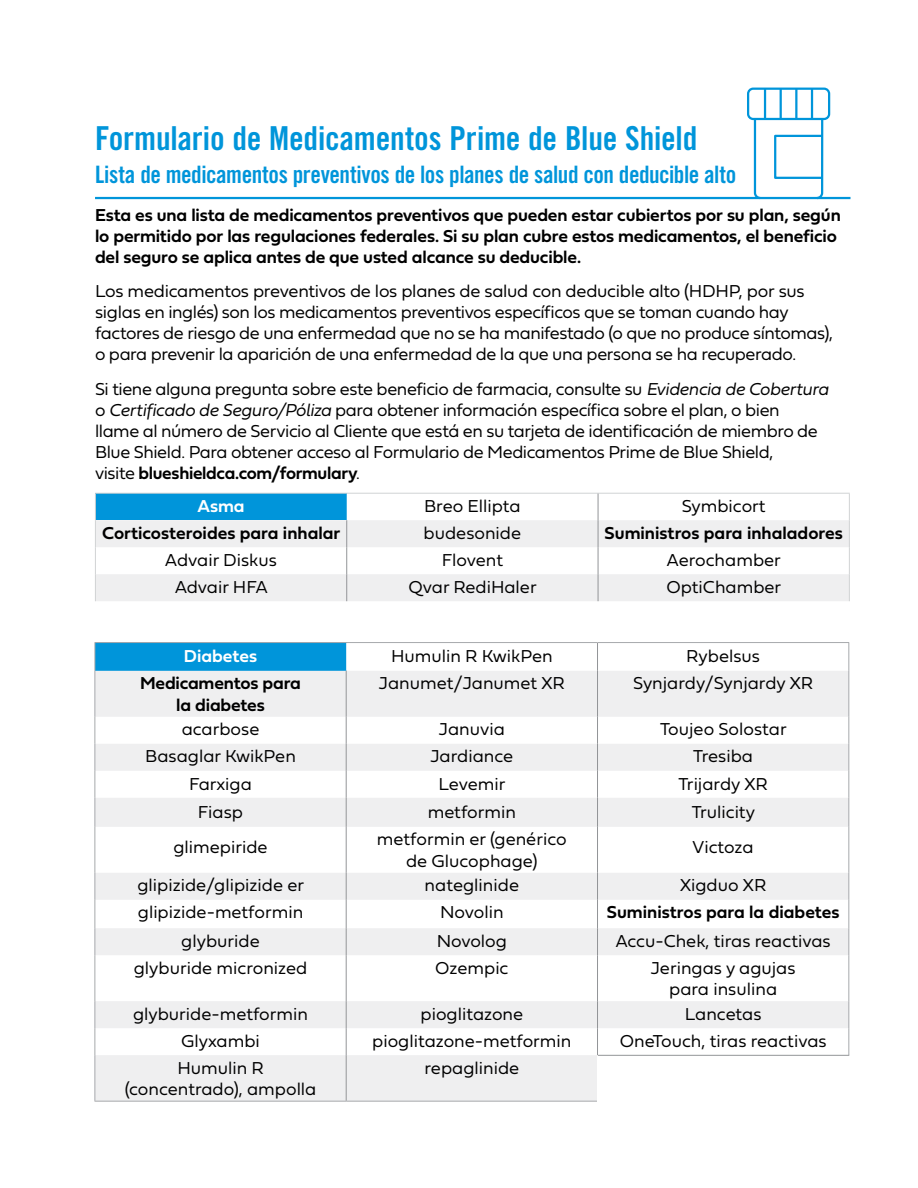
<style>
.page{position:relative;width:918px;height:1188px;background:#fff}
.page>*{position:absolute;margin:0;border:0;box-sizing:border-box;transform-origin:0 0}
.t1{font:33px "Trade Gothic LT Pro Bd Cn 20";letter-spacing:-.01em;color:#0095da}
.t2{font:24px "Trade Gothic LT Pro Bd Cn 20";letter-spacing:-.02em;color:#0095da}
.t3{font:18px/21px "Fieldwork Geo Light";letter-spacing:-.01em;color:#000;text-align:center}
.t4{font:18px/21px "Fieldwork Geo Demibold";letter-spacing:-.01em;color:#000}
.t5{font:18px "Fieldwork Geo Demibold";color:#fff}
.s1{font-family:"Fieldwork";font-weight:300;font-style:italic}
.s2{font-family:"Fieldwork Geo Light"}
</style>
<div class="page">
<hr style="left:95px;top:197px;width:756px;height:2px;background:#0095da">
<svg style="left:753px;top:120px;width:9px;height:80px"></svg>
<svg style="left:815px;top:120px;width:9px;height:80px"></svg>
<div style="left:774px;top:135px;width:49px;height:44px;border:2px solid #0095da"></div>
<div style="left:747px;top:88px;width:83px;height:32px;border:2px solid #0095da;border-radius:5px"></div>
<hr style="left:764px;top:89px;width:2px;height:30px;background:#0095da">
<hr style="left:780px;top:89px;width:2px;height:30px;background:#0095da">
<hr style="left:795px;top:89px;width:2px;height:30px;background:#0095da">
<hr style="left:811px;top:89px;width:2px;height:30px;background:#0095da">
<svg style="left:96px;top:494px;width:502px;height:26px"></svg>
<svg style="left:96px;top:520px;width:753px;height:81px;fill:#efeff0"></svg>
<hr style="left:95px;top:493px;width:252px;height:1px;background:#d1d3d4">
<hr style="left:347px;top:493px;width:251px;height:1px;background:#d1d3d4">
<hr style="left:598px;top:493px;width:252px;height:1px;background:#d1d3d4">
<svg style="left:95px;top:494px;width:1px;height:107px"></svg>
<svg style="left:346px;top:520px;width:1px;height:81px"></svg>
<svg style="left:598px;top:494px;width:1px;height:107px"></svg>
<svg style="left:849px;top:494px;width:1px;height:107px"></svg>
<svg style="left:95px;top:643px;width:252px;height:28px;background:#0396da"></svg>
<svg style="left:95px;top:671px;width:753px;height:430px;fill:#efeff0"></svg>
<svg style="left:94px;top:643px;width:1px;height:28px"></svg>
<hr style="left:94px;top:642px;width:252px;height:1px;background:#a7a9ac">
<hr style="left:346px;top:642px;width:252px;height:1px;background:#a7a9ac">
<hr style="left:598px;top:642px;width:251px;height:1px;background:#a7a9ac">
<svg style="left:597px;top:643px;width:1px;height:28px"></svg>
<svg style="left:848px;top:643px;width:1px;height:28px"></svg>
<hr style="left:94px;top:671px;width:1px;height:46px;background:#a7a9ac">
<hr style="left:346px;top:671px;width:1px;height:46px;background:#939598">
<hr style="left:597px;top:671px;width:1px;height:46px;background:#939598">
<hr style="left:848px;top:671px;width:1px;height:46px;background:#a7a9ac">
<svg style="left:94px;top:717px;width:1px;height:110px"></svg>
<svg style="left:346px;top:717px;width:1px;height:110px"></svg>
<svg style="left:597px;top:717px;width:1px;height:110px"></svg>
<svg style="left:848px;top:717px;width:1px;height:110px"></svg>
<hr style="left:94px;top:827px;width:1px;height:46px;background:#a7a9ac">
<hr style="left:346px;top:827px;width:1px;height:46px;background:#939598">
<hr style="left:597px;top:827px;width:1px;height:46px;background:#939598">
<hr style="left:848px;top:827px;width:1px;height:46px;background:#a7a9ac">
<svg style="left:94px;top:873px;width:1px;height:82px"></svg>
<svg style="left:346px;top:873px;width:1px;height:82px"></svg>
<svg style="left:597px;top:873px;width:1px;height:82px"></svg>
<svg style="left:848px;top:873px;width:1px;height:82px"></svg>
<hr style="left:94px;top:955px;width:1px;height:46px;background:#a7a9ac">
<hr style="left:346px;top:955px;width:1px;height:46px;background:#939598">
<hr style="left:597px;top:955px;width:1px;height:46px;background:#939598">
<hr style="left:848px;top:955px;width:1px;height:46px;background:#a7a9ac">
<svg style="left:94px;top:1001px;width:1px;height:54px"></svg>
<svg style="left:346px;top:1001px;width:1px;height:54px"></svg>
<svg style="left:597px;top:1001px;width:1px;height:54px"></svg>
<svg style="left:848px;top:1001px;width:1px;height:54px"></svg>
<hr style="left:94px;top:1055px;width:1px;height:46px;background:#a7a9ac">
<hr style="left:346px;top:1055px;width:1px;height:46px;background:#939598">
<hr style="left:597px;top:1055px;width:1px;height:46px;background:#939598">
<hr style="left:94px;top:1101px;width:252px;height:1px;background:#a7a9ac">
<hr style="left:346px;top:1101px;width:252px;height:1px;background:#a7a9ac">
<div style="left:598px;top:1056px;width:254px;height:57px;background:#fff"></div>
<hr style="left:598px;top:1055px;width:251px;height:1px;background:#939598">
<h1 class="t1" style="left:95px;top:118px;width:604px">Formulario de Medicamentos Prime de Blue Shield</h1>
<h2 class="t2" style="left:95px;top:160px;width:643px">Lista de medicamentos preventivos de los planes de salud con deducible alto</h2>
<p class="t4" style="left:95px;top:204px;width:747px">Esta es una lista de medicamentos preventivos que pueden estar cubiertos por su plan, según lo permitido por las regulaciones federales. Si su plan cubre estos medicamentos, el beneficio del seguro se aplica antes de que usted alcance su deducible.</p>
<p class="t3" style="left:95px;top:280px;width:740px;text-align:left">Los medicamentos preventivos de los planes de salud con deducible alto (HDHP, por sus siglas en inglés) son los medicamentos preventivos específicos que se toman cuando hay factores de riesgo de una enfermedad que no se ha manifestado (o que no produce síntomas), o para prevenir la aparición de una enfermedad de la que una persona se ha recuperado.</p>
<p class="t3" style="left:95px;top:378px;width:735px;text-align:left">Si tiene alguna pregunta sobre este beneficio de farmacia, consulte su <span class="s1">Evidencia de Cobertura </span>o <span class="s1">Certificado de Seguro/Póliza</span> para obtener información específica sobre el plan, o bien<br>llame al número de Servicio al Cliente que está en su tarjeta de identificación de miembro de Blue Shield. Para obtener acceso al Formulario de Medicamentos Prime de Blue Shield,</p>
<p class="t4" style="left:95px;top:462px;width:266px"><span class="s2">visite</span> blueshieldca.com/formulary<span class="s2">.</span></p>
<p class="t5" style="left:197px;top:491px;width:49px">Asma</p>
<p class="t3" style="left:424px;top:494px;width:98px">Breo Ellipta</p>
<p class="t3" style="left:682px;top:494px;width:85px">Symbicort</p>
<p class="t4" style="left:102px;top:521px;width:240px">Corticosteroides para inhalar</p>
<p class="t3" style="left:424px;top:521px;width:99px">budesonide</p>
<p class="t4" style="left:605px;top:521px;width:240px">Suministros para inhaladores</p>
<p class="t3" style="left:165px;top:548px;width:113px">Advair Diskus</p>
<p class="t3" style="left:442px;top:548px;width:63px">Flovent</p>
<p class="t3" style="left:667px;top:548px;width:116px">Aerochamber</p>
<p class="t3" style="left:175px;top:575px;width:94px">Advair HFA</p>
<p class="t3" style="left:409px;top:575px;width:130px">Qvar RediHaler</p>
<p class="t3" style="left:667px;top:575px;width:116px">OptiChamber</p>
<p class="t5" style="left:184px;top:642px;width:75px">Diabetes</p>
<p class="t3" style="left:391px;top:644px;width:163px">Humulin R KwikPen</p>
<p class="t3" style="left:686px;top:644px;width:75px">Rybelsus</p>
<p class="t4" style="left:140px;top:672px;width:162px;line-height:21.6px;text-align:center">Medicamentos para la diabetes</p>
<p class="t3" style="left:379px;top:672px;width:187px">Janumet/Janumet XR</p>
<p class="t3" style="left:633px;top:672px;width:181px">Synjardy/Synjardy XR</p>
<p class="t3" style="left:182px;top:718px;width:79px">acarbose</p>
<p class="t3" style="left:439px;top:718px;width:68px">Januvia</p>
<p class="t3" style="left:660px;top:718px;width:128px">Toujeo Solostar</p>
<p class="t3" style="left:145px;top:745px;width:152px">Basaglar KwikPen</p>
<p class="t3" style="left:430px;top:745px;width:84px">Jardiance</p>
<p class="t3" style="left:693px;top:745px;width:61px">Tresiba</p>
<p class="t3" style="left:189px;top:773px;width:64px">Farxiga</p>
<p class="t3" style="left:439px;top:773px;width:68px">Levemir</p>
<p class="t3" style="left:679px;top:773px;width:91px">Trijardy XR</p>
<p class="t3" style="left:198px;top:801px;width:47px">Fiasp</p>
<p class="t3" style="left:428px;top:801px;width:90px">metformin</p>
<p class="t3" style="left:692px;top:801px;width:65px">Trulicity</p>
<p class="t3" style="left:173px;top:835px;width:96px">glimepiride</p>
<p class="t3" style="left:377px;top:828px;width:191px;line-height:21.6px">metformin er (genérico de Glucophage)</p>
<p class="t3" style="left:693px;top:835px;width:63px">Victoza</p>
<p class="t3" style="left:137px;top:874px;width:168px">glipizide/glipizide er</p>
<p class="t3" style="left:425px;top:874px;width:96px">nateglinide</p>
<p class="t3" style="left:680px;top:874px;width:88px">Xigduo XR</p>
<p class="t3" style="left:138px;top:901px;width:167px">glipizide-metformin</p>
<p class="t3" style="left:440px;top:901px;width:65px">Novolin</p>
<p class="t4" style="left:607px;top:901px;width:234px">Suministros para la diabetes</p>
<p class="t3" style="left:181px;top:929px;width:80px">glyburide</p>
<p class="t3" style="left:437px;top:929px;width:72px">Novolog</p>
<p class="t3" style="left:616px;top:929px;width:216px">Accu-Chek, tiras reactivas</p>
<p class="t3" style="left:134px;top:956px;width:175px">glyburide micronized</p>
<p class="t3" style="left:435px;top:956px;width:75px">Ozempic</p>
<p class="t3" style="left:651px;top:956px;width:146px;line-height:21.6px">Jeringas y agujas para insulina</p>
<p class="t3" style="left:133px;top:1002px;width:177px">glyburide-metformin</p>
<p class="t3" style="left:421px;top:1002px;width:104px">pioglitazone</p>
<p class="t3" style="left:685px;top:1002px;width:78px">Lancetas</p>
<p class="t3" style="left:181px;top:1029px;width:80px">Glyxambi</p>
<p class="t3" style="left:372px;top:1029px;width:201px">pioglitazone-metformin</p>
<p class="t3" style="left:620px;top:1029px;width:208px">OneTouch, tiras reactivas</p>
<p class="t3" style="left:125px;top:1056px;width:193px;line-height:21.6px">Humulin R (concentrado), ampolla</p>
<p class="t3" style="left:425px;top:1056px;width:96px">repaglinide</p>
</div>
